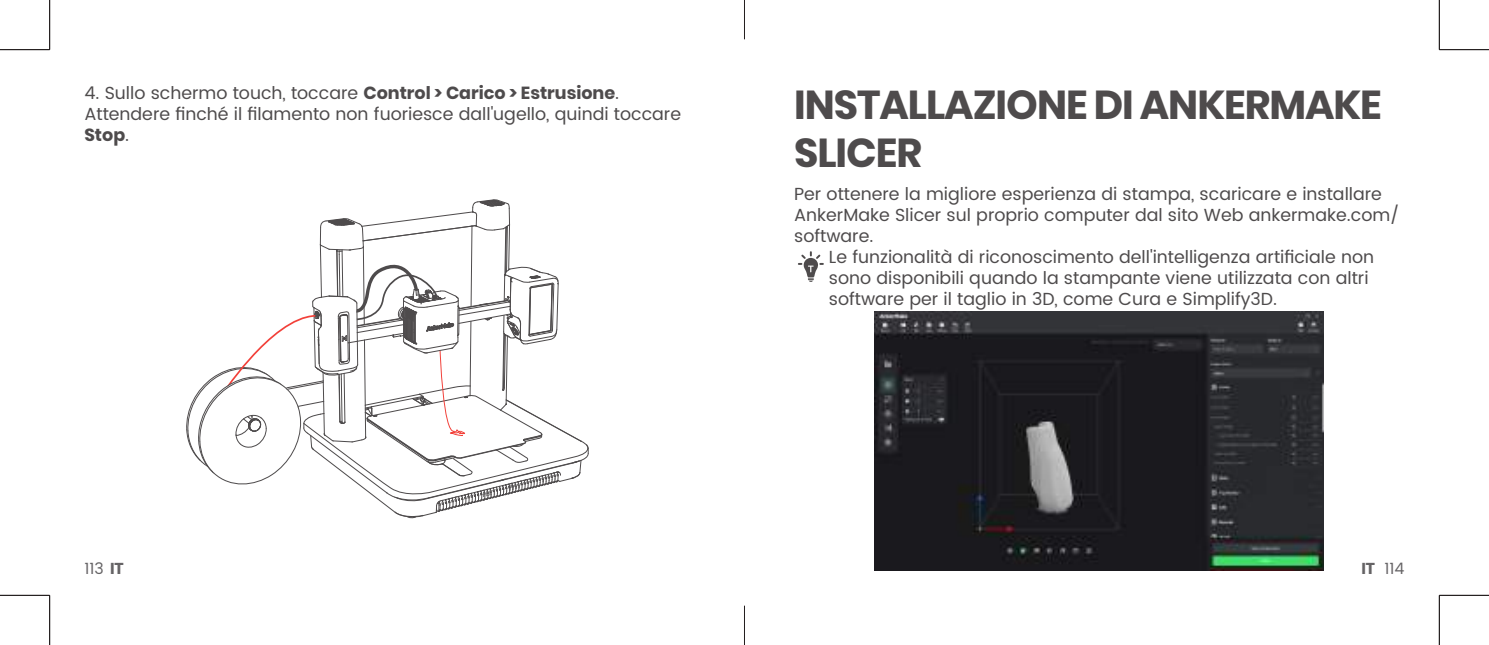
<style>
.page{position:relative;width:1489px;height:645px;background:#fff}
.page>*{position:absolute;margin:0;border:0;box-sizing:border-box;transform-origin:0 0}
.t1{font:700 40.25px/48.3px "Poppins";letter-spacing:-.025em;color:#4e4b4c}
.t2{font:17.5px/21px "Poppins";color:#4e4b4c}
.t3{font:15.75px "Poppins";color:#656365}
.s1{font-weight:700}
</style>
<div class="page">
<img style="left:874px;top:311px;width:449px;height:259px">
<svg style="left:798px;top:251px;width:26px;height:31px"></svg>
<svg style="left:186px;top:199px;width:403px;height:319px"></svg>
<hr style="left:0;top:49px;width:50px;height:1px;background:#241f1f">
<hr style="left:1439px;top:49px;width:49px;height:1px;background:#241f1f">
<hr style="left:0;top:595px;width:50px;height:1px;background:#241f1f">
<hr style="left:1439px;top:595px;width:49px;height:1px;background:#241f1f">
<hr style="left:49px;top:0;width:1px;height:50px;background:#241f1f">
<hr style="left:49px;top:595px;width:1px;height:50px;background:#241f1f">
<hr style="left:1438px;top:0;width:1px;height:50px;background:#241f1f">
<hr style="left:1438px;top:595px;width:1px;height:50px;background:#241f1f">
<hr style="left:744px;top:0;width:1px;height:39px;background:#241f1f">
<hr style="left:744px;top:606px;width:1px;height:39px;background:#241f1f">
<p class="t2" style="left:84px;top:83px;width:598px">4. Sullo schermo touch, toccare <span class="s1">Control &gt; Carico &gt; Estrusione</span>.<br>Attendere finché il filamento non fuoriesce dall'ugello, quindi toccare<br><span class="s1">Stop</span>.</p>
<h1 class="t1" style="left:794px;top:81px;width:589px">INSTALLAZIONE DI ANKERMAKE<br>SLICER</h1>
<p class="t2" style="left:794px;top:183px;width:607px">Per ottenere la migliore esperienza di stampa, scaricare e installare<br>AnkerMake Slicer sul proprio computer dal sito Web ankermake.com/ software.</p>
<p class="t2" style="left:828px;top:246px;width:546px">Le funzionalità di riconoscimento dell'intelligenza artificiale non sono disponibili quando la stampante viene utilizzata con altri software per il taglio in 3D, come Cura e Simplify3D.</p>
<p class="t3" style="left:84px;top:557px;width:41px">113 <span class="s1">IT</span></p>
<p class="t3" style="left:1361px;top:557px;width:45px"><span class="s1">IT</span> 114</p>
</div>
